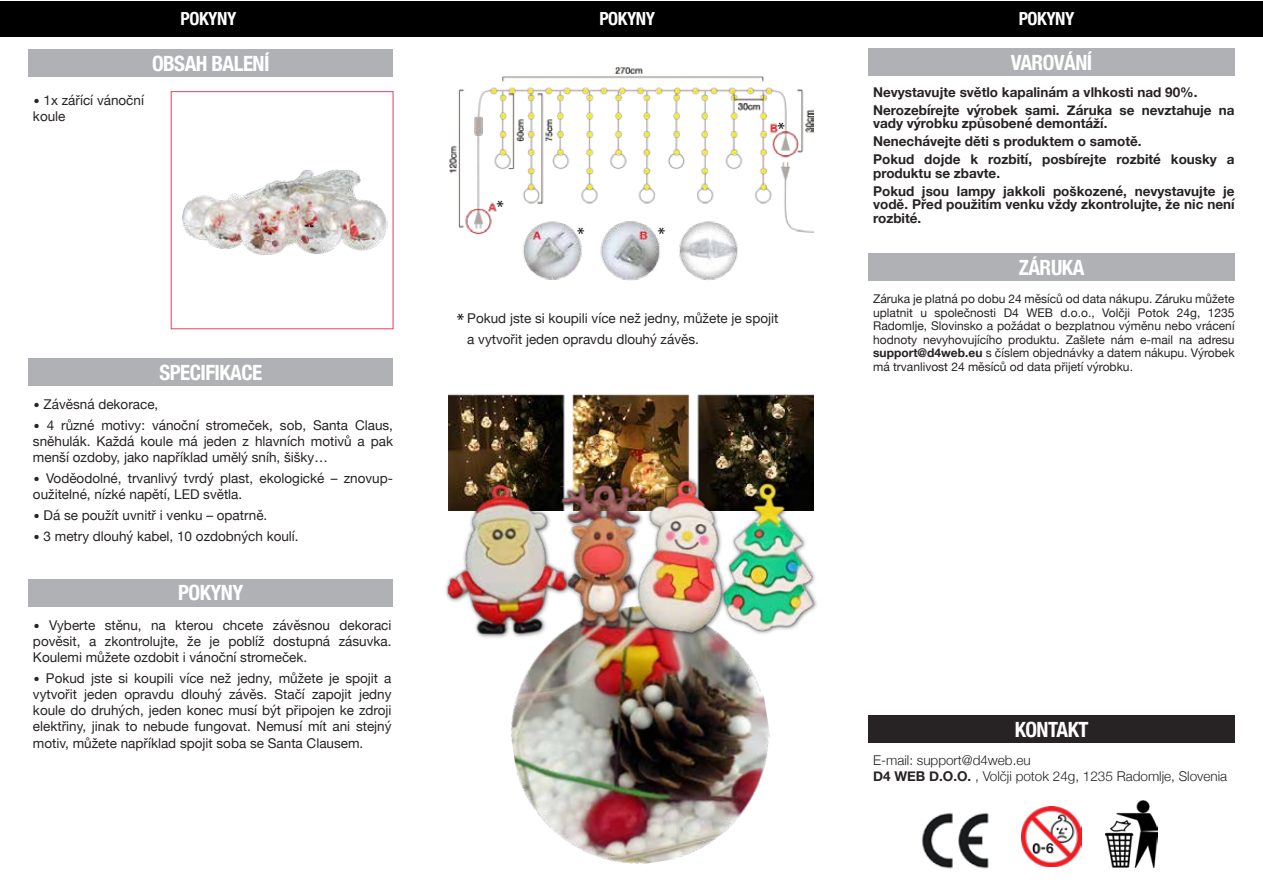
<style>
.page{position:relative;width:1263px;height:893px;background:#fff}
.page>*{position:absolute;margin:0;border:0;box-sizing:border-box;transform-origin:0 0}
.t1{font:700 condensed 21px "Helvetica Neue";letter-spacing:-.025em;color:#fff}
.t2{font:700 condensed 18px "Helvetica Neue";letter-spacing:-.025em;color:#fff}
.t3{font:18px "Myriad Pro";color:#000}
.t4{font:700 13.65px "Helvetica Neue";color:#272223}
.t5{font:13.5px/16.2px "Helvetica Neue";color:#272223}
.t6{font:700 13.5px/18px "Helvetica Neue";color:#272223}
.t7{font:300 13.5px/16.5px "Helvetica Neue";color:#272223}
.t8{font:12px/13.5px "Helvetica Neue";color:#272223;text-align:justify}
.s1{font-size:19.5px}
.s2{font-weight:700}
</style>
<div class="page">
<div style="left:171px;top:91px;width:222px;height:238px;border:1px solid #f13b5b"></div>
<div style="left:0;top:1px;width:1262px;height:36px;background:#000"></div>
<img style="left:1022px;top:807px;width:59px;height:59px">
<svg style="left:1044px;top:842px;width:12px;height:13px"></svg>
<img style="left:448px;top:394px;width:366px;height:80px">
<img style="left:449px;top:67px;width:364px;height:214px">
<img style="left:510px;top:648px;width:260px;height:216px">
<img style="left:447px;top:474px;width:370px;height:174px">
<img style="left:182px;top:169px;width:205px;height:86px">
<img style="left:921px;top:812px;width:68px;height:57px">
<div style="left:868px;top:716px;width:366px;height:27px;background:#272223"></div>
<img style="left:1105px;top:801px;width:52px;height:66px">
<div style="left:868px;top:254px;width:366px;height:27px;background:#afb1b4"></div>
<div style="left:28px;top:50px;width:365px;height:27px;background:#afb1b4"></div>
<div style="left:28px;top:359px;width:365px;height:27px;background:#afb1b4"></div>
<div style="left:28px;top:579px;width:365px;height:27px;background:#afb1b4"></div>
<div style="left:868px;top:49px;width:366px;height:27px;background:#afb1b4"></div>
<h2 class="t2" style="left:181px;top:4px;width:57px">POKYNY</h2>
<h2 class="t2" style="left:599px;top:4px;width:57px">POKYNY</h2>
<h2 class="t2" style="left:1019px;top:4px;width:57px">POKYNY</h2>
<h1 class="t1" style="left:152px;top:46px;width:119px">OBSAH BALENÍ</h1>
<p class="t5" style="left:33px;top:93px;width:113px"><span class="s1">•</span> 1x zářící vánoční koule</p>
<h1 class="t1" style="left:159px;top:355px;width:104px">SPECIFIKACE</h1>
<p class="t5" style="left:33px;top:397px;width:127px"><span class="s1">•</span> Závěsná dekorace,</p>
<p class="t5" style="left:33px;top:418px;width:362px;text-align:justify"><span class="s1">•</span> 4 různé motivy: vánoční stromeček, sob, Santa Claus, sněhulák. Každá koule má jeden z hlavních motivů a pak menší ozdoby, jako například umělý sníh, šišky…</p>
<p class="t5" style="left:33px;top:471px;width:362px"><span class="s1">•</span> Voděodolné, trvanlivý tvrdý plast, ekologické – znovup&shy;oužitelné, nízké napětí, LED světla.</p>
<p class="t5" style="left:33px;top:508px;width:236px"><span class="s1">•</span> Dá se použít uvnitř i venku – opatrně.</p>
<p class="t5" style="left:33px;top:528px;width:267px"><span class="s1">•</span> 3 metry dlouhý kabel, 10 ozdobných koulí.</p>
<h1 class="t1" style="left:178px;top:575px;width:67px">POKYNY</h1>
<p class="t5" style="left:33px;top:617px;width:360px;text-align:justify"><span class="s1">•</span> Vyberte stěnu, na kterou chcete závěsnou dekoraci pověsit, a zkontrolujte, že je poblíž dostupná zásuvka.<br>Koulemi můžete ozdobit i vánoční stromeček.</p>
<p class="t5" style="left:33px;top:671px;width:360px;text-align:justify"><span class="s1">•</span> Pokud jste si koupili více než jedny, můžete je spojit a vytvořit jeden opravdu dlouhý závěs. Stačí zapojit jedny koule do druhých, jeden konec musí být připojen ke zdroji elektřiny, jinak to nebude fungovat. Nemusí mít ani stejný motiv, můžete například spojit soba se Santa Clausem.</p>
<h2 class="t3" style="left:496px;top:196px;width:9px">*</h2>
<h2 class="t3" style="left:577px;top:223px;width:9px">*</h2>
<h2 class="t3" style="left:658px;top:223px;width:9px">*</h2>
<h2 class="t3" style="left:777px;top:118px;width:9px">*</h2>
<p class="t5" style="left:467px;top:309px;width:313px;line-height:20.7px">Pokud jste si koupili více než jedny, můžete je spojit a vytvořit jeden opravdu dlouhý závěs.</p>
<h2 class="t3" style="left:457px;top:309px;width:9px">*</h2>
<h1 class="t1" style="left:1011px;top:45px;width:83px">VAROVÁNÍ</h1>
<p class="t6" style="left:873px;top:83px;width:363px">Nevystavujte světlo kapalinám a vlhkosti nad 90%.<br>Nerozebírejte výrobek sami. Záruka se nevztahuje na</p>
<p class="t6" style="left:873px;top:115px;width:363px">vady výrobku způsobené demontáží.<br>Nenechávejte děti s produktem o samotě.<br>Pokud dojde k rozbití, posbírejte rozbité kousky a</p>
<p class="t6" style="left:873px;top:164px;width:363px">produktu se zbavte.<br>Pokud jsou lampy jakkoli poškozené, nevystavujte je</p>
<p class="t6" style="left:873px;top:198px;width:363px;line-height:13.5px">vodě. Před použitím venku vždy zkontrolujte, že nic není rozbité.</p>
<h1 class="t1" style="left:1019px;top:250px;width:67px">ZÁRUKA</h1>
<p class="t8" style="left:873px;top:293px;width:363px">Záruka je platná po dobu 24 měsíců od data nákupu. Záruku můžete uplatnit u společnosti D4 WEB d.o.o., Volčji Potok 24g, 1235<br>Radomlje, Slovinsko a požádat o bezplatnou výměnu nebo vrácení hodnoty nevyhovujícího produktu. Zašlete nám e-mail na adresu <span class="s2">support@d4web.eu</span> s číslem objednávky a datem nákupu. Výrobek má trvanlivost 24 měsíců od data přijetí výrobku.</p>
<h1 class="t1" style="left:1015px;top:712px;width:75px">KONTAKT</h1>
<p class="t7" style="left:873px;top:751px;width:356px">E-mail: support@d4web.eu<br><span class="s2">D4 WEB D.O.O.</span> , Volčji potok 24g, 1235 Radomlje, Slovenia</p>
<p class="t4" style="left:1046px;top:837px;width:9px">6</p>
</div>
